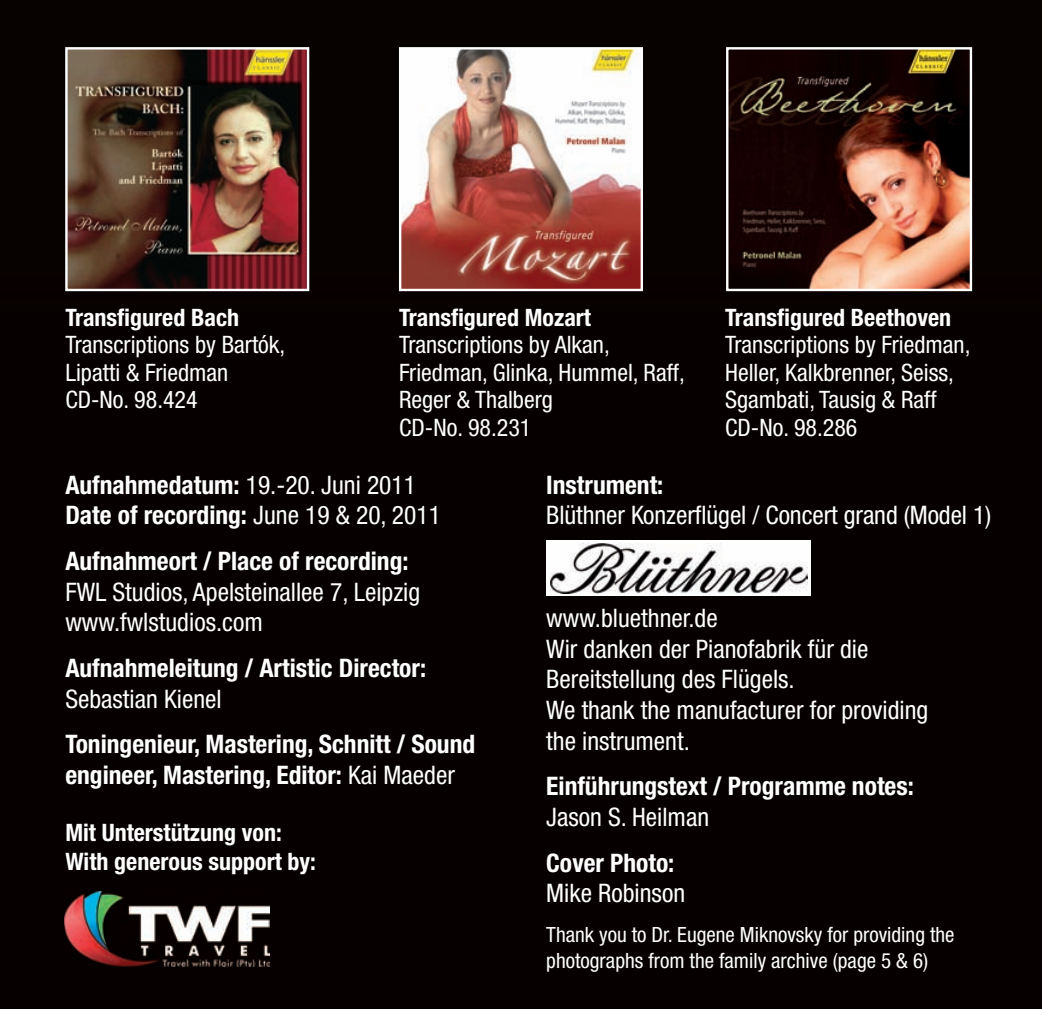
<style>
.page{position:relative;width:1042px;height:1009px;background:#fff}
.page>*{position:absolute;margin:0;border:0;box-sizing:border-box;transform-origin:0 0}
.t1{font:condensed 25.5px/30.6px "Helvetica Neue LT Std";color:#fff}
.t2{font:700 condensed 25.5px/30.6px "Helvetica Neue LT Std";color:#fff}
.t3{font:condensed 24px/27.6px "Helvetica Neue LT Std";color:#fff}
.t4{font:700 condensed 24px/28.8px "Helvetica Neue LT Std";color:#fff}
.t5{font:condensed 21px/25.2px "Helvetica Neue LT Std";color:#fff}
.s1{font-weight:400}
</style>
<div class="page">
<div style="left:0;top:0;width:1041px;height:1008px;background:#070000"></div>
<img style="left:64px;top:891px;width:205px;height:75px">
<img style="left:68px;top:50px;width:238px;height:238px">
<div style="left:65px;top:47px;width:244px;height:244px;border:2px solid #fff"></div>
<img style="left:402px;top:50px;width:237px;height:238px">
<div style="left:399px;top:47px;width:243px;height:244px;border:2px solid #fff"></div>
<img style="left:728px;top:50px;width:240px;height:238px">
<div style="left:725px;top:47px;width:246px;height:244px;border:2px solid #fff"></div>
<div style="left:546px;top:540px;width:264px;height:55px;background:#fff"></div>
<img style="left:550px;top:543px;width:257px;height:50px">
<svg style="left:1041px;top:0;width:1px;height:313px"></svg>
<p class="t4" style="left:65px;top:305px;width:175px">Transfigured Bach</p>
<p class="t3" style="left:65px;top:333px;width:221px">Transcriptions by Bartók,<br>Lipatti &amp; Friedman<br>CD-No. 98.424</p>
<p class="t4" style="left:399px;top:305px;width:193px">Transfigured Mozart</p>
<p class="t3" style="left:399px;top:333px;width:287px">Transcriptions by Alkan,<br>Friedman, Glinka, Hummel, Raff,<br>Reger &amp; Thalberg<br>CD-No. 98.231</p>
<p class="t4" style="left:724px;top:305px;width:227px">Transfigured Beethoven</p>
<p class="t3" style="left:724px;top:333px;width:247px">Transcriptions by Friedman,<br>Heller, Kalkbrenner, Seiss,<br>Sgambati, Tausig &amp; Raff<br>CD-No. 98.286</p>
<p class="t2" style="left:65px;top:472px;width:377px">Aufnahmedatum: <span class="s1">19.-20. Juni 2011<br></span>Date of recording: <span class="s1">June 19 &amp; 20, 2011</span></p>
<p class="t2" style="left:65px;top:548px;width:344px">Aufnahmeort / Place of recording:</p>
<p class="t1" style="left:65px;top:578px;width:356px">FWL Studios, Apelsteinallee 7, Leipzig www.fwlstudios.com</p>
<p class="t2" style="left:65px;top:655px;width:362px">Aufnahmeleitung / Artistic Director:</p>
<p class="t1" style="left:65px;top:685px;width:158px">Sebastian Kienel</p>
<p class="t2" style="left:65px;top:731px;width:411px">Toningenieur, Mastering, Schnitt / Sound engineer, Mastering, Editor: <span class="s1">Kai Maeder</span></p>
<p class="t4" style="left:65px;top:820px;width:252px">Mit Unterstützung von:<br>With generous support by:</p>
<p class="t2" style="left:546px;top:472px;width:118px">Instrument:</p>
<p class="t1" style="left:546px;top:502px;width:446px">Blüthner Konzerflügel / Concert grand (Model 1)</p>
<p class="t1" style="left:546px;top:605px;width:383px">www.bluethner.de<br>Wir danken der Pianofabrik für die<br>Bereitstellung des Flügels.<br>We thank the manufacturer for providing the instrument.</p>
<p class="t2" style="left:546px;top:773px;width:369px">Einführungstext / Programme notes:</p>
<p class="t1" style="left:546px;top:803px;width:164px">Jason S. Heilman</p>
<p class="t2" style="left:546px;top:849px;width:130px">Cover Photo:</p>
<p class="t1" style="left:546px;top:880px;width:140px">Mike Robinson</p>
<p class="t5" style="left:546px;top:924px;width:409px">Thank you to Dr. Eugene Miknovsky for providing the photographs from the family archive (page 5 &amp; 6)</p>
</div>
